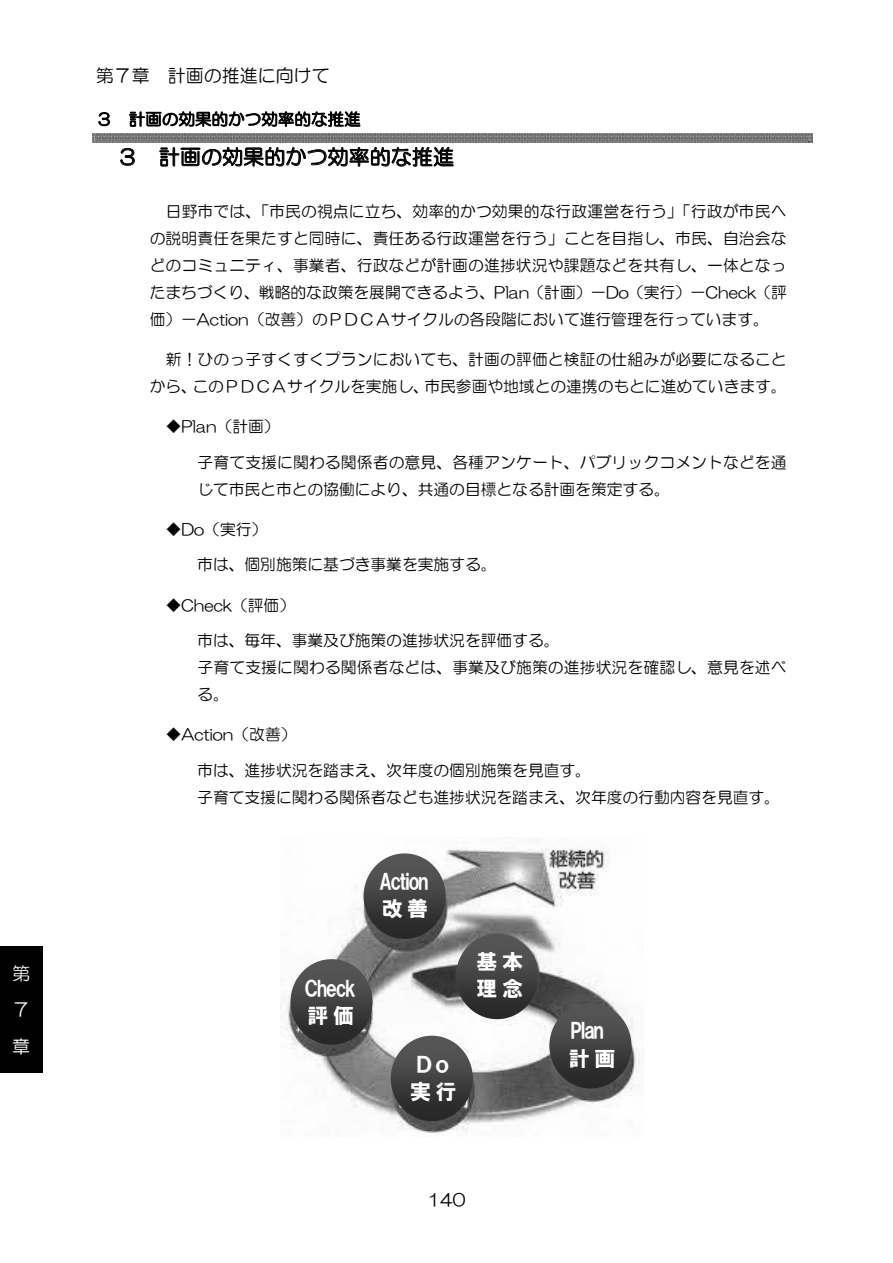
<style>
.page{position:relative;width:893px;height:1263px;background:#fff}
.page>*{position:absolute;margin:0;border:0;box-sizing:border-box;transform-origin:0 0}
.t1{font:21px/27.3px "HGS Soei Kakugothic UB";letter-spacing:-.07em;color:#fff}
.t2{font:21px "HG Maru Gothic MPRO";letter-spacing:.005em;color:#000}
.t3{font:18px "HG Maru Gothic MPRO";color:#000}
.t4{font:18px/36.2px "HG Maru Gothic MPRO";color:#fff;text-align:justify}
.t5{font:17.25px "HG Maru Gothic MPRO";color:#000}
.t6{font:16.5px "HG Maru Gothic MPRO";letter-spacing:.005em;color:#000}
.t7{font:15.75px/27px "HG Maru Gothic MPRO";color:#000}
</style>
<div class="page">
<svg style="left:99px;top:112px;width:11px;height:14px"></svg>
<svg style="left:129px;top:111px;width:231px;height:16px"></svg>
<img style="left:92px;top:133px;width:720px;height:1px">
<img style="left:92px;top:134px;width:720px;height:8px">
<svg style="left:121px;top:148px;width:14px;height:18px"></svg>
<svg style="left:159px;top:139px;width:295px;height:28px"></svg>
<img style="left:281px;top:848px;width:359px;height:285px">
<img style="left:456px;top:934px;width:82px;height:85px">
<img style="left:290px;top:959px;width:83px;height:86px">
<img style="left:549px;top:1003px;width:82px;height:85px">
<img style="left:391px;top:1036px;width:82px;height:85px">
<img style="left:364px;top:853px;width:82px;height:86px">
<div style="left:0;top:947px;width:43px;height:126px;background:#000"></div>
<p class="t4" style="left:12px;top:956px;width:19px">第7章</p>
<p class="t3" style="left:96px;top:66px;width:235px">第７章 計画の推進に向けて</p>
<p class="t6" style="left:96px;top:111px;width:266px">３ 計画の効果的かつ効率的な推進</p>
<h1 class="t2" style="left:117px;top:146px;width:339px">３ 計画の効果的かつ効率的な推進</h1>
<p class="t7" style="left:150px;top:197px;width:639px;text-align:justify;text-indent:16px">日野市では、「市民の視点に立ち、効率的かつ効果的な行政運営を行う」「行政が市民への説明責任を果たすと同時に、責任ある行政運営を行う」ことを目指し、市民、自治会などのコミュニティ、事業者、行政などが計画の進捗状況や課題などを共有し、一体となったまちづくり、戦略的な政策を展開できるよう、Plan（計画）－Do（実行）－Check（評価）－Action（改善）のＰＤＣＡサイクルの各段階において進行管理を行っています。</p>
<p class="t7" style="left:150px;top:346px;width:638px;text-align:right">新！ひのっ子すくすくプランにおいても、計画の評価と検証の仕組みが必要になることから、このＰＤＣＡサイクルを実施し、市民参画や地域との連携のもとに進めていきます。</p>
<p class="t7" style="left:166px;top:413px;width:115px">◆Plan（計画）</p>
<p class="t7" style="left:197px;top:448px;width:591px">子育て支援に関わる関係者の意見、各種アンケート、パブリックコメントなどを通じて市民と市との協働により、共通の目標となる計画を策定する。</p>
<p class="t7" style="left:166px;top:516px;width:103px">◆Do（実行）</p>
<p class="t7" style="left:197px;top:551px;width:301px">市は、個別施策に基づき事業を実施する。</p>
<p class="t7" style="left:166px;top:591px;width:131px">◆Check（評価）</p>
<p class="t7" style="left:197px;top:627px;width:591px">市は、毎年、事業及び施策の進捗状況を評価する。<br>子育て支援に関わる関係者などは、事業及び施策の進捗状況を確認し、意見を述べる。</p>
<p class="t7" style="left:166px;top:721px;width:132px">◆Action（改善）</p>
<p class="t7" style="left:197px;top:756px;width:584px">市は、進捗状況を踏まえ、次年度の個別施策を見直す。<br>子育て支援に関わる関係者なども進捗状況を踏まえ、次年度の行動内容を見直す。</p>
<h1 class="t1" style="left:305px;top:974px;width:52px">Check評 価</h1>
<h1 class="t1" style="left:379px;top:868px;width:51px">Action改 善</h1>
<h1 class="t1" style="left:477px;top:947px;width:48px">基 本理 念</h1>
<h1 class="t1" style="left:410px;top:1051px;width:48px">Ｄｏ実 行</h1>
<p class="t3" style="left:432px;top:1191px;width:42px">140</p>
<p class="t5" style="left:427px;top:1191px;width:40px">140</p>
<h1 class="t1" style="left:569px;top:1017px;width:48px">Plan計 画</h1>
</div>
